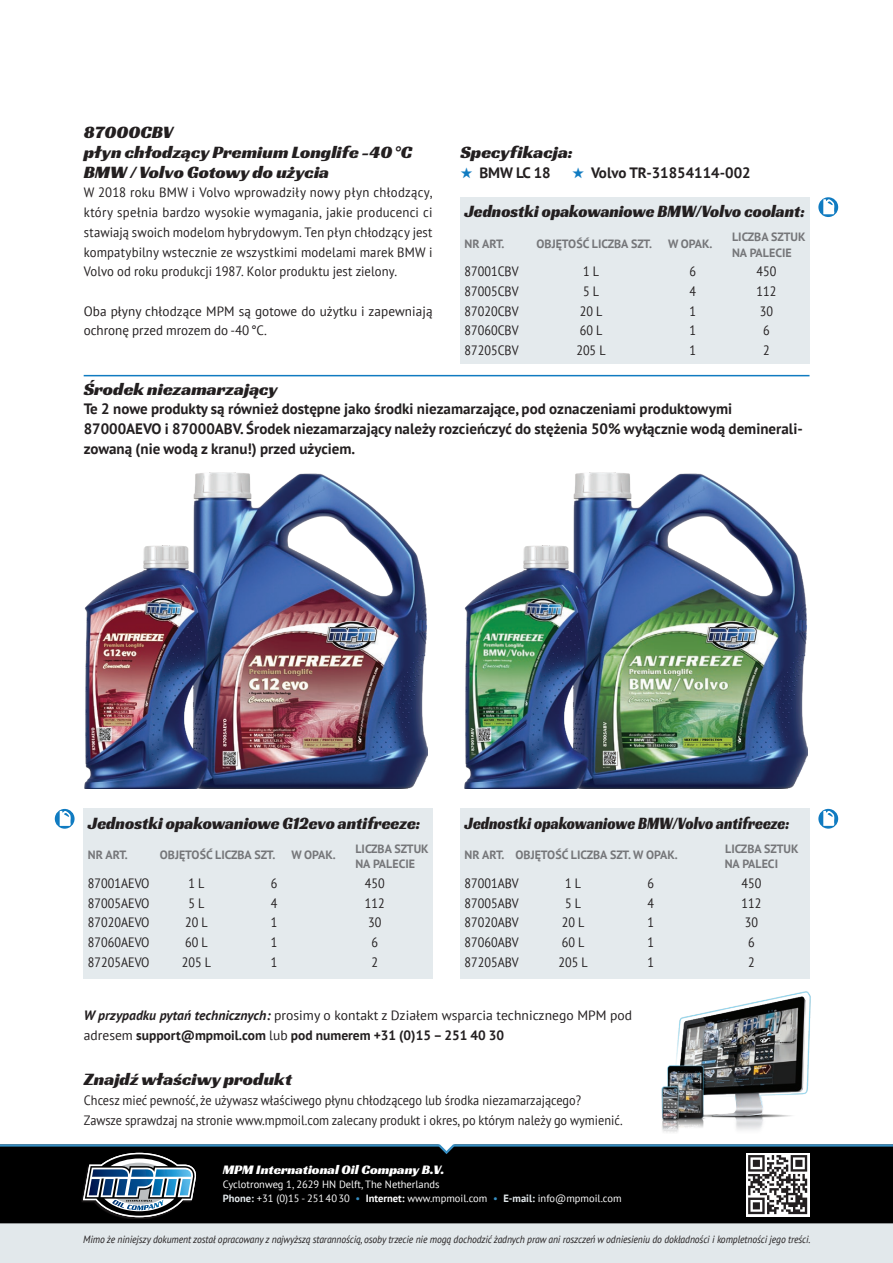
<style>
.page{position:relative;width:893px;height:1263px;background:#fff}
.page>*{position:absolute;margin:0;border:0;box-sizing:border-box;transform-origin:0 0}
.t1{font:18px/19.8px "Racing Sans One";color:#231f20}
.t2{font:18px "Racing Sans One";color:#231f20;scale:.8 1}
.t3{font:18px "Racing Sans One";color:#231f20;scale:.89 1}
.t4{font:18px "Racing Sans One";color:#231f20;scale:.9 1}
.t5{font:700 15px "PT Sans";color:#231f20}
.t6{font:13.5px/19.6px "PT Sans";color:#231f20;text-align:justify;scale:.95 1}
.t7{font:13.5px "PT Sans";color:#231f20;scale:.9 1}
.t8{font:13.5px/19.6px "PT Sans";color:#231f20}
.t9{font:13.5px/19.8px "PT Sans";color:#231f20;scale:.91 1}
.t10{font:13.5px "Racing Sans One";color:#fff}
.t11{font:700 12px/15.3px "PT Sans";color:#757679}
.t12{font:italic 10.5px "PT Sans";letter-spacing:-.01em;color:#231f20;scale:.92 1}
.t13{font:10.5px "PT Sans";color:#fff}
.t14{font:10.5px "PT Sans";color:#378fc3}
.s1{font-weight:700;font-style:italic}
.s2{font-weight:700}
.s3{font-weight:700;color:#e2e8eb}
</style>
<div class="page">
<img style="left:85px;top:472px;width:343px;height:317px">
<img style="left:464px;top:472px;width:343px;height:317px">
<div style="left:0;top:1219px;width:893px;height:44px;background:#e2e8eb"></div>
<div style="left:0;top:1217px;width:893px;height:6px;background:#000"></div>
<div style="left:81px;top:1153px;width:115px;height:66px;background:#231f20;opacity:.75"></div>
<svg style="left:0;top:1144px;width:893px;height:73px;background:#13181b"></svg>
<div style="left:460px;top:197px;width:349px;height:167px;background:#e2e8eb"></div>
<div style="left:84px;top:809px;width:349px;height:170px;background:#e2e8eb"></div>
<div style="left:460px;top:809px;width:349px;height:170px;background:#e2e8eb"></div>
<svg style="left:818px;top:809px;width:20px;height:20px"></svg>
<svg style="left:823px;top:811px;width:11px;height:15px"></svg>
<svg style="left:55px;top:809px;width:20px;height:20px"></svg>
<svg style="left:60px;top:811px;width:11px;height:15px"></svg>
<svg style="left:818px;top:197px;width:20px;height:20px"></svg>
<svg style="left:823px;top:199px;width:11px;height:15px"></svg>
<img style="left:632px;top:991px;width:183px;height:181px">
<hr style="left:84px;top:375px;width:725px;height:1px;background:#107bc1">
<h1 class="t1" style="left:84px;top:122px;width:330px">87000CBV<br>płyn chłodzącyPremium Longlife -40°C<br>BMW /Volvo Gotowydo użycia</h1>
<p class="t6" style="left:84px;top:182px;width:369px">W 2018 roku BMW i Volvo wprowadziły nowy płyn chłodzący, który spełnia bardzo wysokie wymagania, jakie producenci ci stawiają swoich modelom hybrydowym. Ten płyn chłodzący jest kompatybilny wstecznie ze wszystkimi modelami marek BMW i Volvo od roku produkcji 1987. Kolor produktu jest zielony.</p>
<p class="t8" style="left:84px;top:301px;width:350px">Oba płyny chłodzące MPM są gotowe do użytku i zapewniają ochronę przed mrozem do -40° .C</p>
<h1 class="t1" style="left:460px;top:142px;width:114px">Specyfikacja:</h1>
<p class="t5" style="left:591px;top:162px;width:161px">Volvo TR-31854114-002</p>
<p class="t5" style="left:479px;top:162px;width:73px">BMW LC 18</p>
<h1 class="t3" style="left:465px;top:199px;width:384px">Jednostki opakowaniowe BMW/Volvo coolant:</h1>
<p class="t11" style="left:668px;top:235px;width:46px">W OPAK.</p>
<p class="t11" style="left:465px;top:235px;width:41px">NR ART.</p>
<p class="t11" style="left:732px;top:229px;width:75px">LICZBA SZTUK<br>NA PALECIE</p>
<p class="t7" style="left:756px;top:263px;width:24px">450</p>
<p class="t11" style="left:537px;top:235px;width:117px">OBJĘTOŚĆ LICZBA SZT.</p>
<p class="t7" style="left:465px;top:263px;width:62px">87001CBV</p>
<p class="t7" style="left:583px;top:263px;width:19px">L1</p>
<p class="t7" style="left:690px;top:263px;width:9px">6</p>
<p class="t7" style="left:465px;top:283px;width:62px">87005CBV</p>
<p class="t7" style="left:583px;top:283px;width:19px">L5</p>
<p class="t7" style="left:689px;top:283px;width:9px">4</p>
<p class="t7" style="left:756px;top:283px;width:24px">112</p>
<p class="t7" style="left:465px;top:302px;width:62px">87020CBV</p>
<p class="t7" style="left:580px;top:302px;width:27px">20 L</p>
<p class="t7" style="left:689px;top:302px;width:9px">1</p>
<p class="t7" style="left:760px;top:302px;width:16px">30</p>
<p class="t7" style="left:465px;top:322px;width:62px">87060CBV</p>
<p class="t7" style="left:580px;top:322px;width:27px">60 L</p>
<p class="t7" style="left:690px;top:322px;width:9px">1</p>
<p class="t7" style="left:763px;top:322px;width:9px">6</p>
<p class="t7" style="left:465px;top:342px;width:62px">87205CBV</p>
<p class="t7" style="left:576px;top:342px;width:34px">205 L</p>
<p class="t7" style="left:689px;top:342px;width:9px">1</p>
<p class="t7" style="left:763px;top:342px;width:9px">2</p>
<h1 class="t1" style="left:84px;top:378px;width:196px">Środek niezamarzający</h1>
<p class="t5" style="left:84px;top:399px;width:650px">Te 2 nowe produkty są również dostępne jako środki niezamarzające, pod oznaczeniami produktowymi</p>
<p class="t5" style="left:84px;top:439px;width:273px">zowaną (nie wodą z kranu!) przed użyciem.</p>
<p class="t5" style="left:84px;top:419px;width:721px">87000AEVO i 87000ABV. Środek niezamarzający należy rozcieńczyć do stężenia 50% wyłącznie wodą deminerali-</p>
<h1 class="t4" style="left:88px;top:811px;width:371px">Jednostki opakowaniowe G12evo antifreeze:</h1>
<p class="t11" style="left:291px;top:847px;width:46px">W OPAK.</p>
<p class="t11" style="left:88px;top:847px;width:41px">NR ART.</p>
<p class="t11" style="left:355px;top:841px;width:75px">LICZBA SZTUK<br>NA PALECIE</p>
<p class="t7" style="left:365px;top:874px;width:24px">450</p>
<p class="t11" style="left:160px;top:847px;width:117px">OBJĘTOŚĆ LICZBA SZT.</p>
<p class="t7" style="left:88px;top:874px;width:70px">87001AEVO</p>
<p class="t7" style="left:188px;top:874px;width:19px">L1</p>
<p class="t7" style="left:271px;top:874px;width:9px">6</p>
<h1 class="t2" style="left:465px;top:811px;width:408px">Jednostki opakowaniowe BMW/Volvo antifreeze:</h1>
<p class="t11" style="left:516px;top:847px;width:164px">OBJĘTOŚĆ LICZBA SZT W. OPAK.</p>
<p class="t11" style="left:465px;top:847px;width:41px">NR ART.</p>
<p class="t11" style="left:725px;top:841px;width:75px">LICZBA SZTUK<br>NA PALECI</p>
<p class="t7" style="left:741px;top:874px;width:24px">450</p>
<p class="t7" style="left:465px;top:874px;width:62px">87001ABV</p>
<p class="t7" style="left:565px;top:874px;width:19px">L1</p>
<p class="t7" style="left:648px;top:874px;width:9px">6</p>
<p class="t7" style="left:88px;top:894px;width:70px">87005AEVO</p>
<p class="t7" style="left:188px;top:894px;width:19px">L5</p>
<p class="t7" style="left:271px;top:894px;width:9px">4</p>
<p class="t7" style="left:365px;top:894px;width:24px">112</p>
<p class="t7" style="left:465px;top:894px;width:62px">87005ABV</p>
<p class="t7" style="left:565px;top:894px;width:19px">L5</p>
<p class="t7" style="left:648px;top:894px;width:9px">4</p>
<p class="t7" style="left:741px;top:894px;width:24px">112</p>
<p class="t7" style="left:88px;top:914px;width:70px">87020AEVO</p>
<p class="t7" style="left:185px;top:914px;width:27px">20 L</p>
<p class="t7" style="left:271px;top:914px;width:9px">1</p>
<p class="t7" style="left:368px;top:914px;width:16px">30</p>
<p class="t7" style="left:465px;top:914px;width:62px">87020ABV</p>
<p class="t7" style="left:562px;top:914px;width:27px">20 L</p>
<p class="t7" style="left:648px;top:914px;width:9px">1</p>
<p class="t7" style="left:745px;top:914px;width:16px">30</p>
<p class="t7" style="left:88px;top:934px;width:70px">87060AEVO</p>
<p class="t7" style="left:185px;top:934px;width:27px">60 L</p>
<p class="t7" style="left:271px;top:934px;width:9px">1</p>
<p class="t7" style="left:371px;top:934px;width:9px">6</p>
<p class="t7" style="left:465px;top:934px;width:62px">87060ABV</p>
<p class="t7" style="left:562px;top:934px;width:27px">60 L</p>
<p class="t7" style="left:648px;top:934px;width:9px">1</p>
<p class="t7" style="left:748px;top:934px;width:9px">6</p>
<p class="t7" style="left:88px;top:953px;width:70px">87205AEVO</p>
<p class="t7" style="left:182px;top:953px;width:34px">205 L</p>
<p class="t7" style="left:271px;top:953px;width:9px">1</p>
<p class="t7" style="left:371px;top:953px;width:9px">2</p>
<p class="t7" style="left:465px;top:953px;width:62px">87205ABV</p>
<p class="t7" style="left:558px;top:953px;width:34px">205 L</p>
<p class="t7" style="left:648px;top:953px;width:9px">1</p>
<p class="t7" style="left:748px;top:953px;width:9px">2</p>
<p class="t8" style="left:84px;top:1005px;width:550px"><span class="s1">Wprzypadku pytań technicznych:</span> prosimy o kontakt z Działem wsparcia technicznego MPM pod adresem <span class="s2">support@mpmoil.com</span> lub <span class="s2">pod numerem +31 (0) 15 –251 40 30</span></p>
<h1 class="t1" style="left:84px;top:1069px;width:210px">Znajdźwłaściwyprodukt</h1>
<p class="t9" style="left:84px;top:1090px;width:593px">Chcesz mieć pewność że, używasz właściwego płynu chłodzącego lub środka niezamarzającego?<br>Zawsze sprawdzaj na stronie www.mpmoil.com zalecany produkt i okres, po którym należy go wymienić.</p>
<p class="t10" style="left:223px;top:1161px;width:223px">MPM International Oil Company B .V.</p>
<p class="t13" style="left:223px;top:1178px;width:218px">Cyclotronweg 1, 2629 HN Delft, The Netherlands</p>
<p class="t13" style="left:223px;top:1192px;width:129px"><span class="s3">Phone:</span> +31 )0( 15 - 2514030</p>
<p class="t12" style="left:83px;top:1233px;width:792px">Mimo że niniejszy dokument został opracowany z najwyższą starannością, osoby trzecie nie mogą dochodzić żadnych praw ani roszczeń w odniesieniu do dokładności i kompletności jego treści.</p>
<p class="t13" style="left:503px;top:1192px;width:120px"><span class="s3">-E mail:</span> info@mpmoil.com</p>
<p class="t13" style="left:366px;top:1192px;width:123px"><span class="s2">Internet:</span> www.mpmoil.com</p>
<p class="t14" style="left:355px;top:1192px;width:6px">•</p>
<p class="t14" style="left:493px;top:1192px;width:6px">•</p>
</div>
